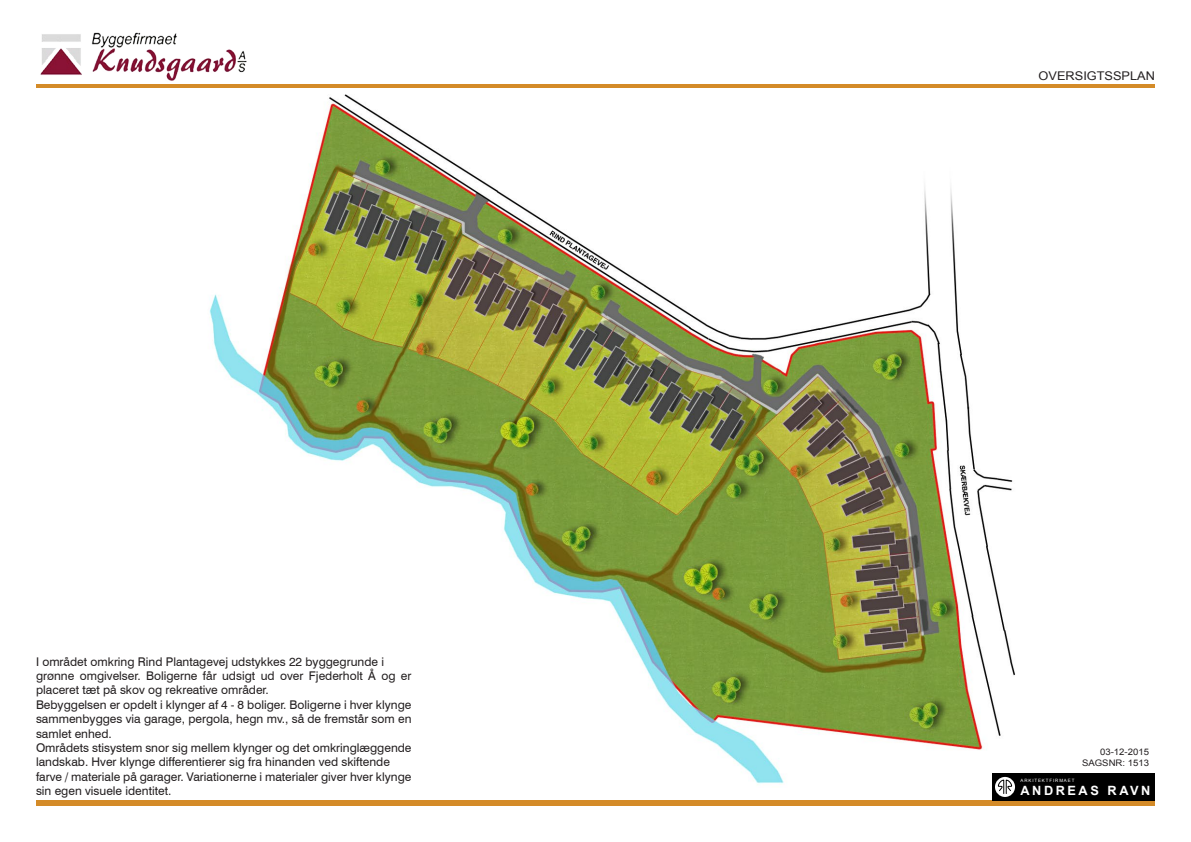
<style>
.page{position:relative;width:1191px;height:842px;background:#fff}
.page>*{position:absolute;margin:0;border:0;box-sizing:border-box;transform-origin:0 0}
.t1{font:700 12.8px "Arial";letter-spacing:.2em;color:#fff}
.t2{font:12px/14.4px "Swiss 721 BT";color:#231f20}
.t3{font:12px "Arial";color:#231f20;scale:1.06 1}
.t4{font:9px "Arial";color:#231f20;scale:1.06 1}
.t5{font:4.5px "Arial";letter-spacing:.2em;color:#fff}
</style>
<div class="page">
<img style="left:209px;top:95px;width:806px;height:689px">
<hr style="left:36px;top:84px;width:1119px;height:4px;background:#d48b28">
<div style="left:36px;top:801px;width:1119px;height:5px;background:#d48b28"></div>
<div style="left:992px;top:774px;width:163px;height:27px;background:#000"></div>
<svg style="left:995px;top:777px;width:20px;height:20px"></svg>
<svg style="left:997px;top:778px;width:15px;height:16px"></svg>
<img style="left:40px;top:32px;width:207px;height:49px">
<p class="t2" style="left:36px;top:654px;width:349px">I området omkring Rind Plantagevej udstykkes 22 byggegrunde i</p>
<p class="t2" style="left:36px;top:668px;width:377px">grønne omgivelser. Boligerne får udsigt ud over Fjederholt Å og er placeret tæt på skov og rekreative områder.</p>
<p class="t2" style="left:36px;top:697px;width:377px;text-align:justify">Bebyggelsen er opdelt i klynger af 4 - 8 boliger. Boligerne i hver klynge sammenbygges via garage, pergola, hegn mv., så de fremstår som en samlet enhed.</p>
<p class="t2" style="left:36px;top:740px;width:377px">Områdets stisystem snor sig mellem klynger og det omkringlæggende landskab. Hver klynge differentierer sig fra hinanden ved skiftende</p>
<p class="t2" style="left:36px;top:769px;width:377px">farve / materiale på garager. Variationerne i materialer giver hver klynge sin egen visuele identitet.</p>
<p class="t3" style="left:1038px;top:68px;width:111px">OVERSIGTSSPLAN</p>
<p class="t4" style="left:1100px;top:746px;width:48px">03-12-2015</p>
<p class="t4" style="left:1082px;top:757px;width:65px">SAGSNR: 1513</p>
<p class="t5" style="left:1020px;top:778px;width:55px">ARKITEKTFIRMAET</p>
<p class="t1" style="left:1020px;top:782px;width:131px">ANDREAS RAVN</p>
</div>
